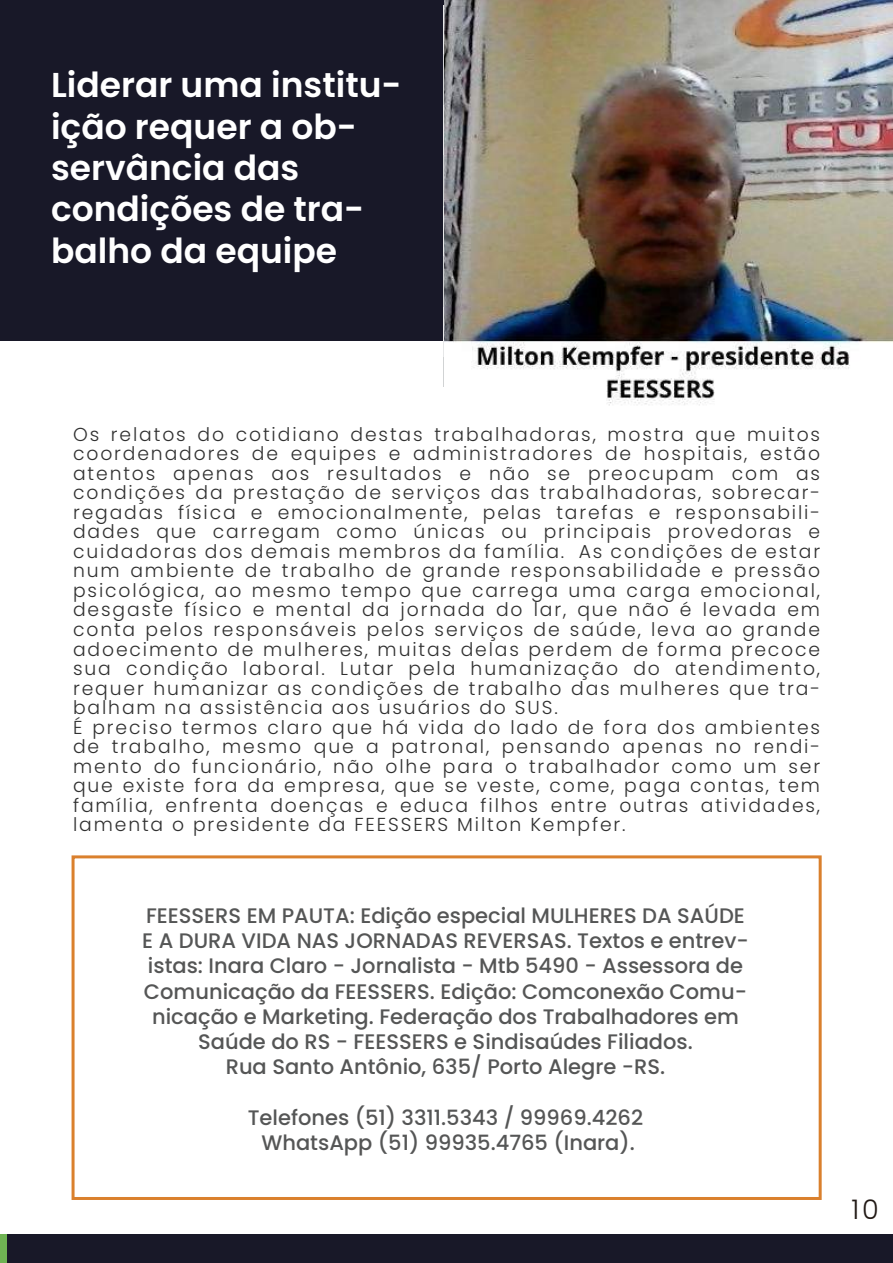
<style>
.page{position:relative;width:893px;height:1263px;background:#fff}
.page>*{position:absolute;margin:0;border:0;box-sizing:border-box;transform-origin:0 0}
.t1{font:600 34.5px/41.4px "Poppins";color:#fff}
.t2{font:300 27px "Poppins";color:#211915}
.t3{font:500 21px/25.2px "Poppins";color:#555656;text-align:center}
.t4{font:300 18.75px/19.5px "Poppins";letter-spacing:.1em;color:#303030}
</style>
<div class="page">
<div style="left:0;top:0;width:893px;height:340px;background:#181828"></div>
<div style="left:0;top:1234px;width:893px;height:29px;background:#181828"></div>
<div style="left:0;top:1234px;width:6px;height:29px;background:#6fb353"></div>
<img style="left:445px;top:0;width:448px;height:406px">
<div style="left:72px;top:855px;width:750px;height:345px;border:3px solid #da802d"></div>
<h1 class="t1" style="left:51px;top:65px;width:352px">Liderar uma institu&shy;ição requer a ob&shy;servância das condições de tra&shy;balho da equipe</h1>
<p class="t4" style="left:73px;top:425px;width:749px">Os relatos do cotidiano destas trabalhadoras, mostra que muitos coordenadores de equipes e administradores de hospitais, estão atentos apenas aos resultados e não se preocupam com as condições da prestação de serviços das trabalhadoras, sobrecar&shy;regadas física e emocionalmente, pelas tarefas e responsabili&shy;dades que carregam como únicas ou principais provedoras e cuidadoras dos demais membros da família. As condições de estar num ambiente de trabalho de grande responsabilidade e pressão psicológica, ao mesmo tempo que carrega uma carga emocional, desgaste físico e mental da jornada do lar, que não é levada em conta pelos responsáveis pelos serviços de saúde, leva ao grande adoecimento de mulheres, muitas delas perdem de forma precoce sua condição laboral. Lutar pela humanização do atendimento, requer humanizar as condições de trabalho das mulheres que tra&shy;balham na assistência aos usuários do SUS.<br>É preciso termos claro que há vida do lado de fora dos ambientes de trabalho, mesmo que a patronal, pensando apenas no rendi&shy;mento do funcionário, não olhe para o trabalhador como um ser que existe fora da empresa, que se veste, come, paga contas, tem família, enfrenta doenças e educa filhos entre outras atividades, lamenta o presidente da FEESSERS Milton Kempfer.</p>
<p class="t3" style="left:142px;top:903px;width:608px">FEESSERS EM PAUTA: Edição especial MULHERES DA SAÚDE E A DURA VIDA NAS JORNADAS REVERSAS. Textos e entrev&shy;istas: Inara Claro - Jornalista - Mtb 5490 - Assessora de Comunicação da FEESSERS. Edição: Comconexão Comu&shy;nicação e Marketing. Federação dos Trabalhadores em Saúde do RS - FEESSERS e Sindisaúdes Filiados.<br>Rua Santo Antônio, 635/ Porto Alegre -RS.</p>
<p class="t3" style="left:248px;top:1105px;width:397px">Telefones (51) 3311.5343 / 99969.4262<br>WhatsApp (51) 99935.4765 (Inara).</p>
<h2 class="t2" style="left:851px;top:1194px;width:29px">10</h2>
</div>
